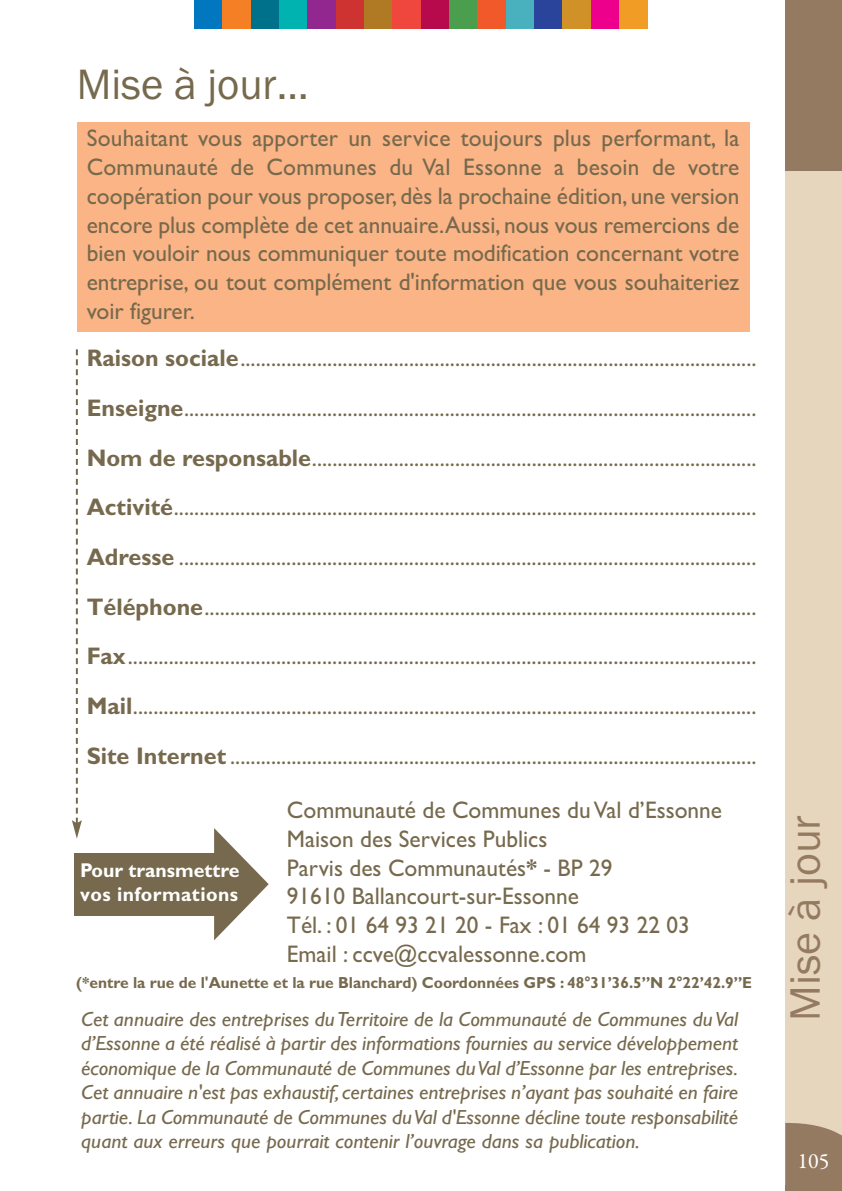
<style>
.page{position:relative;width:842px;height:1191px;background:#fff}
.page>*{position:absolute;margin:0;border:0;box-sizing:border-box;transform-origin:0 0}
.t1{font:44px "Franklin Gothic";color:#76694d}
.t2{font:44px "Franklin Gothic";color:#947a61}
.t3{font:24px/28.8px "Gill Sans";color:#76694d;text-align:justify}
.t4{font:22px "Garamond Premr Pro";color:#fff}
.t5{font:italic 20.4px/24.6px "Gill Sans";color:#76694d;text-align:justify;scale:1.05 1}
.t6{font:700 20px/24px "Gill Sans";letter-spacing:.005em;color:#fff}
.t7{font:700 16px "Gill Sans";color:#76694d}
.s1{font-weight:700}
</style>
<div class="page">
<div style="left:74px;top:852px;width:160px;height:63px;background:#76694d"></div>
<div style="left:785px;top:170px;width:57px;height:1021px;background:#e6d6bd"></div>
<div style="left:785px;top:0;width:57px;height:170px;background:#947a61"></div>
<svg style="left:785px;top:1123px;width:57px;height:62px;background:#997f66"></svg>
<div style="left:194px;top:0;width:29px;height:28px;background:#0077be"></div>
<div style="left:223px;top:0;width:28px;height:28px;background:#f57f25"></div>
<div style="left:251px;top:0;width:28px;height:28px;background:#00718b"></div>
<div style="left:279px;top:0;width:29px;height:28px;background:#00b2b0"></div>
<div style="left:308px;top:0;width:28px;height:28px;background:#91278f"></div>
<div style="left:336px;top:0;width:28px;height:28px;background:#ce3331"></div>
<div style="left:364px;top:0;width:29px;height:28px;background:#af7a23"></div>
<div style="left:393px;top:0;width:28px;height:28px;background:#ef463d"></div>
<div style="left:421px;top:0;width:28px;height:28px;background:#b70a4d"></div>
<div style="left:449px;top:0;width:29px;height:28px;background:#4c9e4f"></div>
<div style="left:478px;top:0;width:28px;height:28px;background:#f1582a"></div>
<div style="left:506px;top:0;width:28px;height:28px;background:#49b1bd"></div>
<div style="left:534px;top:0;width:29px;height:28px;background:#2a439b"></div>
<div style="left:591px;top:0;width:28px;height:28px;background:#ec008c"></div>
<div style="left:619px;top:0;width:29px;height:28px;background:#f09c25"></div>
<div style="left:563px;top:0;width:28px;height:28px;background:#d09129"></div>
<div style="left:77px;top:122px;width:672px;height:210px;background:#fab485"></div>
<svg style="left:214px;top:828px;width:55px;height:112px"></svg>
<svg style="left:72px;top:349px;width:10px;height:489px"></svg>
<div style="left:785px;top:1185px;width:57px;height:6px;background:#947a61"></div>
<h1 class="t1" style="left:77px;top:69px;width:233px">Mise à jour…</h1>
<p class="t3" style="left:87px;top:126px;width:654px">Souhaitant vous apporter un service toujours plus performant, la Communauté de Communes du Val Essonne a besoin de votre coopération pour vous proposer, dès la prochaine édition, une version encore plus complète de cet annuaire.Aussi, nous vous remercions de bien vouloir nous communiquer toute modification concernant votre entreprise, ou tout complément d'information que vous souhaiteriez voir figurer.</p>
<p class="t3" style="left:87px;top:336px;width:671px;line-height:49.6px"><span class="s1">Raison sociale</span>.....................................................................................................<br><span class="s1">Enseigne</span>................................................................................................................<br><span class="s1">Nom de responsable</span>.......................................................................................<br><span class="s1">Activité</span>..................................................................................................................<br><span class="s1">Adresse</span> .................................................................................................................<br><span class="s1">Téléphone</span>............................................................................................................<br><span class="s1">Fax</span>...........................................................................................................................<br><span class="s1">Mail</span>..........................................................................................................................<br><span class="s1">Site Internet</span> .......................................................................................................</p>
<p class="t6" style="left:80px;top:860px;width:161px">Pour transmettre vos informations</p>
<p class="t3" style="left:287px;top:798px;width:437px;text-align:left">Communauté de Communes du Val d’Essonne Maison des Services Publics<br>Parvis des Communautés<span class="s1">*</span> - BP 29<br>91610 Ballancourt-sur-Essonne<br>Tél. : 01 64 93 21 20 - Fax : 01 64 93 22 03<br>Email : ccve@ccvalessonne.com</p>
<p class="t7" style="left:76px;top:977px;width:677px">(*entre la rue de l'Aunette et la rue Blanchard) Coordonnées GPS : 48°31’36.5’’N 2°22’42.9’’E</p>
<p class="t5" style="left:81px;top:1008px;width:627px">Cet annuaire des entreprises du Territoire de la Communauté de Communes du Val d’Essonne a été réalisé à partir des informations fournies au service développement économique de la Communauté de Communes du Val d’Essonne par les entreprises.<br>Cet annuaire n'est pas exhaustif, certaines entreprises n’ayant pas souhaité en faire partie. La Communauté de Communes du Val d'Essonne décline toute responsabilité quant aux erreurs que pourrait contenir l’ouvrage dans sa publication.</p>
<h1 class="t2" style="left:790px;top:1020px;width:207px;rotate:-90deg">Mise à jour</h1>
<p class="t4" style="left:798px;top:1147px;width:34px">105</p>
</div>
